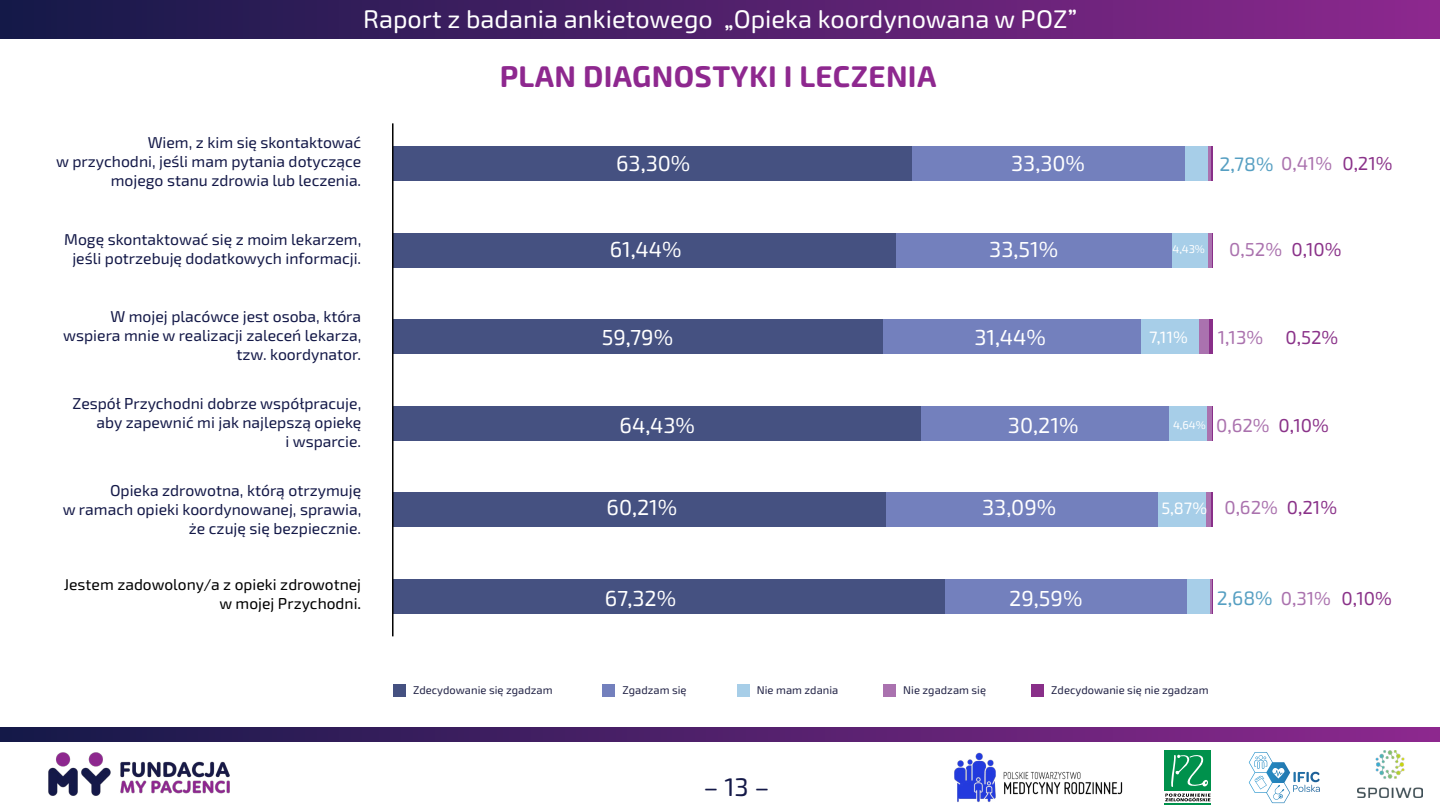
<style>
.page{position:relative;width:1440px;height:810px;background:#fff}
.page>*{position:absolute;margin:0;border:0;box-sizing:border-box;transform-origin:0 0}
.t1{font:700 29.92px "Exo Soft";letter-spacing:.01em;color:#8e288f}
.t2{font:25.5px "Exo Soft";color:#fff}
.t3{font:25.5px "Exo Soft";color:#141948}
.t4{font:21.75px "Exo Soft";color:#fff}
.t5{font:19.5px "Exo Soft";color:#569fc2}
.t6{font:18.75px "Exo Soft";color:#aa72ae}
.t7{font:16.5px "Exo Soft";color:#fff}
.t8{font:15.75px/18.9px "Exo 2";color:#141948;text-align:right}
.t9{font:15.75px/18.9px "Exo Soft";color:#000;text-align:right}
.t10{font:11.25px "Exo Soft";color:#212245}
.t11{font:11.25px "Exo Soft";color:#fff}
.s1{font-size:18.75px;color:#aa72ae}
.s2{font-size:18.75px;color:#8a3289}
.s3{color:#8a3289}
</style>
<div class="page">
<img style="left:954px;top:752px;width:169px;height:50px">
<hr style="left:1165px;top:803px;width:46px;height:2px;background:#00914c">
<svg style="left:1165px;top:794px;width:46px;height:7px"></svg>
<div style="left:1165px;top:751px;width:46px;height:40px;background:#00914c"></div>
<svg style="left:1171px;top:754px;width:37px;height:33px"></svg>
<svg style="left:1254px;top:772px;width:66px;height:28px"></svg>
<img style="left:1358px;top:751px;width:64px;height:46px">
<svg style="left:0;top:728px;width:1440px;height:13px;background:#52206c"></svg>
<div style="left:0;top:0;width:1440px;height:39px;background:linear-gradient(to right,#141948,#8d288e)"></div>
<img style="left:26px;top:738px;width:226px;height:58px">
<hr style="left:1211px;top:147px;width:2px;height:34px;background:#892f89">
<hr style="left:1212px;top:233px;width:1px;height:35px;background:#892f89">
<svg style="left:1208px;top:320px;width:4px;height:34px"></svg>
<hr style="left:1212px;top:406px;width:1px;height:35px;background:#892f89">
<hr style="left:1211px;top:493px;width:2px;height:34px;background:#892f89">
<hr style="left:1212px;top:579px;width:1px;height:35px;background:#892f89">
<svg style="left:1207px;top:147px;width:4px;height:34px"></svg>
<div style="left:1207px;top:233px;width:5px;height:35px;background:#aa72af"></div>
<div style="left:1199px;top:320px;width:9px;height:34px;background:#aa72af"></div>
<div style="left:1207px;top:406px;width:5px;height:35px;background:#aa72af"></div>
<div style="left:1206px;top:493px;width:5px;height:34px;background:#aa72af"></div>
<hr style="left:1209px;top:579px;width:3px;height:35px;background:#aa72af">
<div style="left:1185px;top:147px;width:22px;height:34px;background:#a7cee8"></div>
<div style="left:1171px;top:233px;width:36px;height:35px;background:#a7cee8"></div>
<div style="left:1141px;top:320px;width:58px;height:34px;background:#a7cee8"></div>
<div style="left:1169px;top:406px;width:38px;height:35px;background:#a7cee8"></div>
<div style="left:1158px;top:493px;width:48px;height:34px;background:#a7cee8"></div>
<div style="left:1187px;top:579px;width:22px;height:35px;background:#a7cee8"></div>
<div style="left:911px;top:147px;width:274px;height:34px;background:#7380bd"></div>
<div style="left:896px;top:233px;width:275px;height:35px;background:#7380bd"></div>
<div style="left:882px;top:320px;width:259px;height:34px;background:#7380bd"></div>
<div style="left:921px;top:406px;width:248px;height:35px;background:#7380bd"></div>
<div style="left:886px;top:493px;width:272px;height:34px;background:#7380bd"></div>
<div style="left:944px;top:579px;width:243px;height:35px;background:#7380bd"></div>
<div style="left:393px;top:147px;width:518px;height:34px;background:#455181"></div>
<div style="left:393px;top:233px;width:503px;height:35px;background:#455181"></div>
<div style="left:393px;top:320px;width:489px;height:34px;background:#455181"></div>
<div style="left:393px;top:406px;width:528px;height:35px;background:#455181"></div>
<div style="left:393px;top:493px;width:493px;height:34px;background:#455181"></div>
<div style="left:393px;top:579px;width:551px;height:35px;background:#455181"></div>
<hr style="left:392px;top:123px;width:2px;height:513px;background:#000">
<div style="left:393px;top:684px;width:13px;height:13px;background:#455181"></div>
<div style="left:737px;top:684px;width:12px;height:13px;background:#a7cee8"></div>
<div style="left:602px;top:684px;width:13px;height:13px;background:#7380bd"></div>
<div style="left:883px;top:684px;width:13px;height:13px;background:#aa72af"></div>
<div style="left:1031px;top:684px;width:13px;height:13px;background:#892f89"></div>
<h2 class="t2" style="left:363px;top:5px;width:716px">Raport z badania ankietowego „Opieka koordynowana w POZ”</h2>
<p class="t8" style="left:56px;top:133px;width:306px">Wiem, z kim się skontaktować<br>w przychodni, jeśli mam pytania dotyczące mojego stanu zdrowia lub leczenia.</p>
<p class="t8" style="left:64px;top:229px;width:299px;text-align:center">Mogę skontaktować się z moim lekarzem, jeśli potrzebuję dodatkowych informacji.</p>
<p class="t8" style="left:63px;top:307px;width:300px">W mojej placówce jest osoba, która wspiera mnie w realizacji zaleceń lekarza, tzw. koordynator.</p>
<p class="t8" style="left:72px;top:394px;width:290px">Zespół Przychodni dobrze współpracuje, aby zapewnić mi jak najlepszą opiekę<br>i wsparcie.</p>
<p class="t8" style="left:63px;top:481px;width:300px">Opieka zdrowotna, którą otrzymuję<br>w ramach opieki koordynowanej, sprawia, że czuję się bezpiecznie.</p>
<p class="t9" style="left:64px;top:576px;width:299px">Jestem zadowolony/a z opieki zdrowotnej w mojej Przychodni.</p>
<h1 class="t1" style="left:500px;top:59px;width:438px">PLAN DIAGNOSTYKI I LECZENIA</h1>
<h3 class="t4" style="left:616px;top:151px;width:76px">63,30%</h3>
<h3 class="t4" style="left:1011px;top:151px;width:75px">33,30%</h3>
<p class="t5" style="left:1220px;top:153px;width:175px">2,78% <span class="s1">0,41%</span> <span class="s2">0,21%</span></p>
<h3 class="t4" style="left:610px;top:236px;width:73px">61,44%</h3>
<h3 class="t4" style="left:989px;top:236px;width:70px">33,51%</h3>
<p class="t11" style="left:1172px;top:242px;width:34px">4,43%</p>
<p class="t6" style="left:1229px;top:238px;width:114px">0,52% <span class="s3">0,10%</span></p>
<h3 class="t4" style="left:602px;top:325px;width:73px">59,79%</h3>
<h3 class="t4" style="left:974px;top:325px;width:73px">31,44%</h3>
<p class="t7" style="left:1149px;top:328px;width:40px">7,11%</p>
<p class="t6" style="left:1218px;top:327px;width:122px">1,13% <span class="s3">0,52%</span></p>
<h3 class="t4" style="left:620px;top:413px;width:77px">64,43%</h3>
<h3 class="t4" style="left:1008px;top:413px;width:72px">30,21%</h3>
<p class="t11" style="left:1173px;top:419px;width:157px">4,64% <span class="s1">0,62%</span> <span class="s2">0,10%</span></p>
<h3 class="t4" style="left:607px;top:495px;width:72px">60,21%</h3>
<h3 class="t4" style="left:982px;top:495px;width:76px">33,09%</h3>
<p class="t7" style="left:1161px;top:498px;width:177px">5,87% <span class="s1">0,62%</span> <span class="s2">0,21%</span></p>
<h3 class="t4" style="left:605px;top:586px;width:73px">67,32%</h3>
<h3 class="t4" style="left:1009px;top:586px;width:75px">29,59%</h3>
<p class="t5" style="left:1217px;top:587px;width:177px">2,68% <span class="s1">0,31%</span> <span class="s2">0,10%</span></p>
<p class="t10" style="left:413px;top:684px;width:141px">Zdecydowanie się zgadzam</p>
<p class="t10" style="left:622px;top:684px;width:66px">Zgadzam się</p>
<p class="t10" style="left:757px;top:684px;width:83px">Nie mam zdania</p>
<p class="t10" style="left:903px;top:684px;width:84px">Nie zgadzam się</p>
<p class="t10" style="left:1051px;top:684px;width:159px">Zdecydowanie się nie zgadzam</p>
<h2 class="t3" style="left:704px;top:772px;width:67px">– 13 –</h2>
</div>
